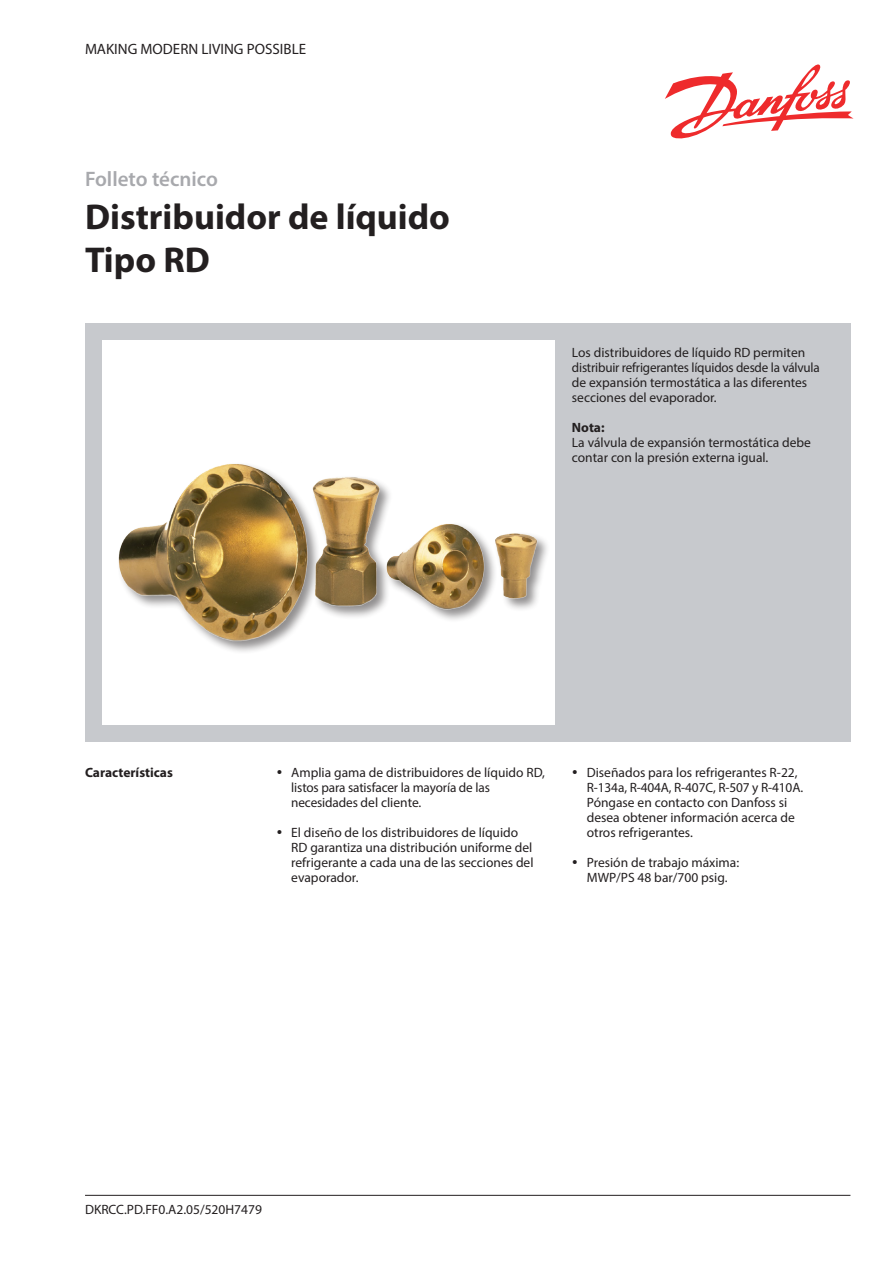
<style>
.page{position:relative;width:893px;height:1263px;background:#fff}
.page>*{position:absolute;margin:0;border:0;box-sizing:border-box;transform-origin:0 0}
.t1{font:700 36px/43.2px "Myriad Pro";color:#231f20}
.t2{font:600 21px "Myriad Pro";color:#a8a9ad}
.t3{font:15px "Myriad Pro";color:#231f20}
.t4{font:13.5px/15px "Myriad Pro";color:#231f20}
.t5{font:700 13.5px "Myriad Pro";color:#231f20}
</style>
<div class="page">
<svg style="left:665px;top:64px;width:188px;height:75px"></svg>
<hr style="left:85px;top:1195px;width:765px;height:1px;background:#231f20">
<div style="left:85px;top:323px;width:765px;height:419px;background:#c7c9cd"></div>
<div style="left:102px;top:340px;width:453px;height:385px;background:#fff"></div>
<img style="left:118px;top:464px;width:429px;height:188px">
<p class="t3" style="left:85px;top:39px;width:223px">MAKING MODERN LIVING POSSIBLE</p>
<h2 class="t2" style="left:85px;top:165px;width:134px">Folleto técnico</h2>
<h1 class="t1" style="left:85px;top:194px;width:367px">Distribuidor de líquido<br>Tipo RD</h1>
<p class="t4" style="left:572px;top:344px;width:249px">Los distribuidores de líquido RD permiten distribuir refrigerantes líquidos desde la válvula de expansión termostática a las diferentes secciones del evaporador.</p>
<p class="t5" style="left:572px;top:418px;width:34px">Nota:</p>
<p class="t4" style="left:572px;top:434px;width:240px">La válvula de expansión termostática debe contar con la presión externa igual.</p>
<p class="t5" style="left:85px;top:763px;width:89px">Características</p>
<p class="t4" style="left:291px;top:764px;width:255px">Amplia gama de distribuidores de líquido RD, listos para satisfacer la mayoría de las necesidades del cliente.</p>
<p class="t4" style="left:291px;top:824px;width:244px">El diseño de los distribuidores de líquido RD garantiza una distribución uniforme del refrigerante a cada una de las secciones del evaporador.</p>
<p class="t4" style="left:587px;top:764px;width:218px">Diseñados para los refrigerantes R-22, R-134a, R-404A, R-407C, R-507 y R-410A.<br>Póngase en contacto con Danfoss si desea obtener información acerca de otros refrigerantes.</p>
<p class="t4" style="left:587px;top:854px;width:154px">Presión de trabajo máxima:<br>MWP/PS 48 bar/700 psig.</p>
<p class="t4" style="left:85px;top:1201px;width:178px">DKRCC.PD.FF0.A2.05/520H7479</p>
</div>
